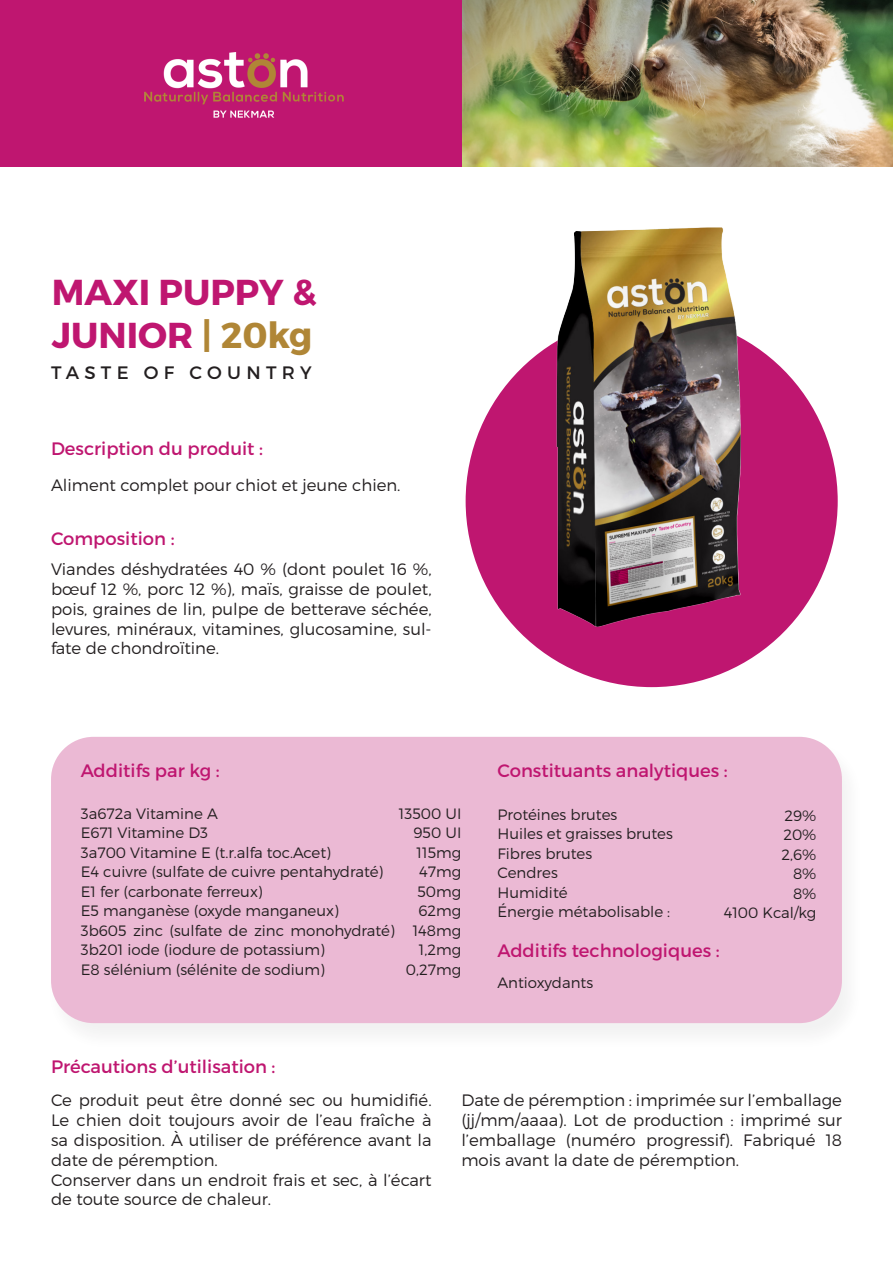
<style>
.page{position:relative;width:893px;height:1263px;background:#fff}
.page>*{position:absolute;margin:0;border:0;box-sizing:border-box;transform-origin:0 0}
.t1{font:36px/43.2px "Trueno Bd";color:#bf1670}
.t2{font:18px "Trueno Rg";color:#bf1670}
.t3{font:18px "Trueno Rg";letter-spacing:.29em;color:#231f20}
.t4{font:16.5px/19.8px "Trueno Lt";color:#231f20;text-align:justify}
.t5{font:15px/19.5px "Trueno Lt";color:#231f20}
.s1{color:#b08636}
</style>
<div class="page">
<div style="left:45px;top:737px;width:819px;height:315px;background:#fafafa"></div>
<div style="left:51px;top:737px;width:791px;height:286px;background:#ebb9d4;border-radius:43px"></div>
<div style="left:466px;top:315px;width:372px;height:372px;background:#bf1670;border-radius:50%"></div>
<img style="left:461px;top:0;width:432px;height:167px">
<div style="left:0;top:0;width:461px;height:167px;background:#bf1670"></div>
<img style="left:144px;top:53px;width:199px;height:65px">
<img style="left:533px;top:227px;width:237px;height:421px">
<p class="t1" style="left:52px;top:271px;width:266px">MAXI PUPPY &amp;<br>JUNIOR <span class="s1">| 20kg</span></p>
<p class="t3" style="left:51px;top:361px;width:262px">TASTE OF COUNTRY</p>
<p class="t2" style="left:51px;top:438px;width:214px">Description du produit :</p>
<p class="t4" style="left:51px;top:475px;width:351px">Aliment complet pour chiot et jeune chien.</p>
<p class="t2" style="left:51px;top:528px;width:125px">Composition :</p>
<p class="t4" style="left:51px;top:559px;width:382px">Viandes déshydratées 40 % (dont poulet 16 %, bœuf 12 %, porc 12 %), maïs, graisse de poulet, pois, graines de lin, pulpe de betterave séchée, levures, minéraux, vitamines, glucosamine, sul&shy;fate de chondroïtine.</p>
<p class="t2" style="left:81px;top:759px;width:140px">Additifs par kg :</p>
<p class="t5" style="left:81px;top:803px;width:138px">3a672a Vitamine A</p>
<p class="t5" style="left:81px;top:823px;width:129px">E671 Vitamine D3</p>
<p class="t5" style="left:81px;top:842px;width:252px">3a700 Vitamine E (t.r.alfa toc.Acet)</p>
<p class="t5" style="left:81px;top:862px;width:304px">E4 cuivre (sulfate de cuivre pentahydraté)</p>
<p class="t5" style="left:81px;top:881px;width:183px">E1 fer (carbonate ferreux)</p>
<p class="t5" style="left:81px;top:901px;width:260px">E5 manganèse (oxyde manganeux)</p>
<p class="t5" style="left:81px;top:920px;width:315px">3b605 zinc (sulfate de zinc monohydraté)<br>3b201 iode (iodure de potassium)</p>
<p class="t5" style="left:81px;top:959px;width:246px">E8 sélénium (sélénite de sodium)</p>
<p class="t5" style="left:399px;top:803px;width:64px">13500 UI</p>
<p class="t5" style="left:414px;top:823px;width:49px">950 UI</p>
<p class="t5" style="left:417px;top:842px;width:46px">115mg</p>
<p class="t5" style="left:419px;top:862px;width:44px">47mg</p>
<p class="t5" style="left:417px;top:881px;width:45px">50mg</p>
<p class="t5" style="left:418px;top:901px;width:44px">62mg</p>
<p class="t5" style="left:413px;top:920px;width:50px">148mg</p>
<p class="t5" style="left:419px;top:940px;width:44px">1,2mg</p>
<p class="t5" style="left:406px;top:959px;width:57px">0,27mg</p>
<p class="t2" style="left:497px;top:759px;width:232px">Constituants analytiques :</p>
<p class="t5" style="left:497px;top:804px;width:121px">Protéines brutes</p>
<p class="t5" style="left:497px;top:824px;width:177px">Huiles et graisses brutes</p>
<p class="t5" style="left:497px;top:843px;width:96px">Fibres brutes</p>
<p class="t5" style="left:497px;top:863px;width:62px">Cendres</p>
<p class="t5" style="left:497px;top:882px;width:72px">Humidité</p>
<p class="t5" style="left:497px;top:902px;width:174px">Énergie métabolisable :</p>
<p class="t5" style="left:784px;top:805px;width:33px">29%</p>
<p class="t5" style="left:783px;top:825px;width:35px">20%</p>
<p class="t5" style="left:782px;top:844px;width:36px">2,6%</p>
<p class="t5" style="left:793px;top:864px;width:25px">8%</p>
<p class="t5" style="left:793px;top:883px;width:25px">8%</p>
<p class="t5" style="left:724px;top:903px;width:94px">4100 Kcal/kg</p>
<p class="t2" style="left:497px;top:939px;width:224px">Additifs technologiques :</p>
<p class="t5" style="left:497px;top:972px;width:97px">Antioxydants</p>
<p class="t2" style="left:51px;top:1056px;width:226px">Précautions d’utilisation :</p>
<p class="t4" style="left:51px;top:1090px;width:382px">Ce produit peut être donné sec ou humidifié.<br>Le chien doit toujours avoir de l’eau fraîche à sa disposition. À utiliser de préférence avant la date de péremption.</p>
<p class="t4" style="left:51px;top:1169px;width:382px">Conserver dans un endroit frais et sec, à l’écart de toute source de chaleur.</p>
<p class="t4" style="left:461px;top:1090px;width:382px">Date de péremption : imprimée sur l’emballage (jj/mm/aaaa). Lot de production : imprimé sur l’emballage (numéro progressif). Fabriqué 18 mois avant la date de péremption.</p>
</div>
